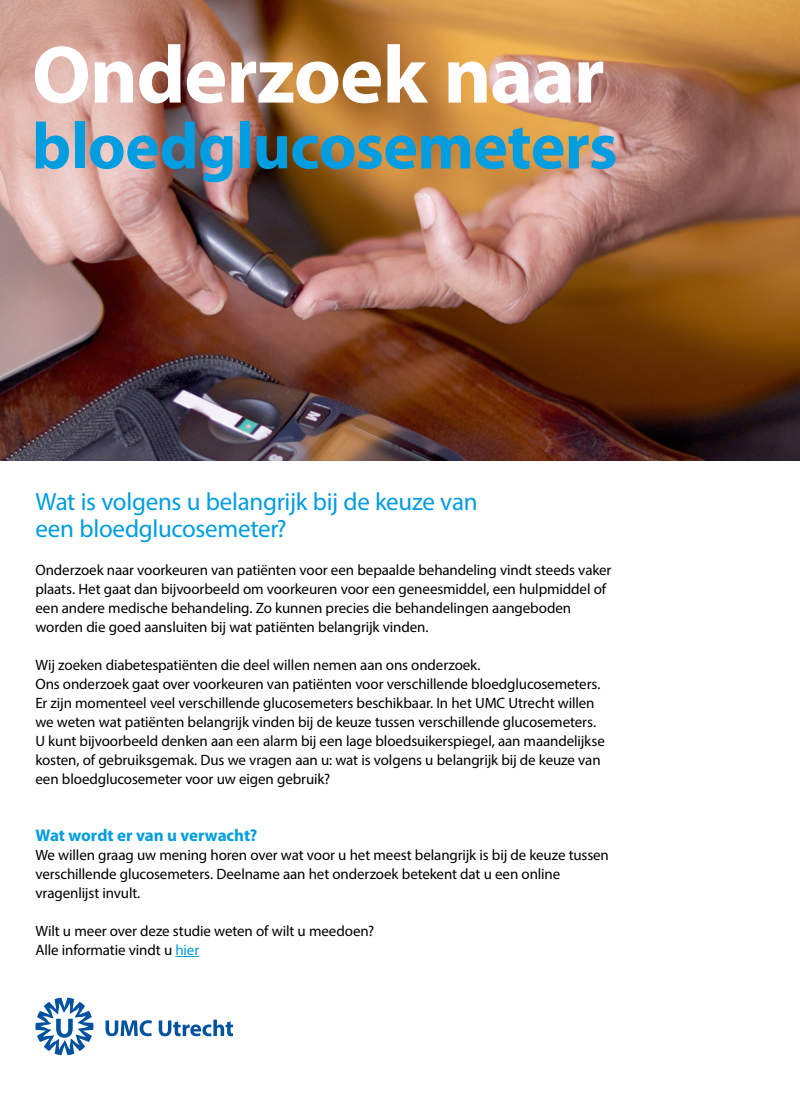
<style>
.page{position:relative;width:800px;height:1100px;background:#fff}
.page>*{position:absolute;margin:0;border:0;box-sizing:border-box;transform-origin:0 0}
.t1{font:700 82.1px "Myriad Pro";letter-spacing:-.015em;color:#fff}
.t2{font:700 65.8px "Myriad Pro";letter-spacing:-.01em;color:#009de0}
.t3{font:25px/27px "Myriad Pro";letter-spacing:-.01em;color:#009de0}
.t4{font:700 17px "Myriad Pro";letter-spacing:-.005em;color:#009de0}
.t5{font:15px/19px "Myriad Pro";letter-spacing:-.005em;color:#000}
.s1{color:#009de0}
</style>
<div class="page">
<img style="left:0;top:0;width:800px;height:461px">
<svg style="left:175px;top:956px;width:24px;height:1px"></svg>
<svg style="left:35px;top:998px;width:59px;height:57px"></svg>
<svg style="left:106px;top:1020px;width:46px;height:16px"></svg>
<svg style="left:159px;top:1020px;width:74px;height:16px"></svg>
<h1 class="t1" style="left:32px;top:29px;width:574px">Onderzoek naar</h1>
<h2 class="t2" style="left:32px;top:109px;width:587px">bloedglucosemeters</h2>
<h3 class="t3" style="left:35px;top:488px;width:444px">Wat is volgens u belangrijk bij de keuze van een bloedglucosemeter?</h3>
<p class="t5" style="left:35px;top:560px;width:578px">Onderzoek naar voorkeuren van patiënten voor een bepaalde behandeling vindt steeds vaker plaats. Het gaat dan bijvoorbeeld om voorkeuren voor een geneesmiddel, een hulpmiddel of een andere medische behandeling. Zo kunnen precies die behandelingen aangeboden worden die goed aansluiten bij wat patiënten belangrijk vinden.</p>
<p class="t5" style="left:35px;top:655px;width:571px">Wij zoeken diabetespatiënten die deel willen nemen aan ons onderzoek.<br>Ons onderzoek gaat over voorkeuren van patiënten voor verschillende bloedglucosemeters.<br>Er zijn momenteel veel verschillende glucosemeters beschikbaar. In het UMC Utrecht willen we weten wat patiënten belangrijk vinden bij de keuze tussen verschillende glucosemeters.<br>U kunt bijvoorbeeld denken aan een alarm bij een lage bloedsuikerspiegel, aan maandelijkse kosten, of gebruiksgemak. Dus we vragen aan u: wat is volgens u belangrijk bij de keuze van een bloedglucosemeter voor uw eigen gebruik?</p>
<p class="t4" style="left:35px;top:826px;width:223px">Wat wordt er van u verwacht?</p>
<p class="t5" style="left:35px;top:845px;width:575px">We willen graag uw mening horen over wat voor u het meest belangrijk is bij de keuze tussen verschillende glucosemeters. Deelname aan het onderzoek betekent dat u een online vragenlijst invult.</p>
<p class="t5" style="left:35px;top:921px;width:340px">Wilt u meer over deze studie weten of wilt u meedoen?<br>Alle informatie vindt u <span class="s1">hier</span></p>
</div>
